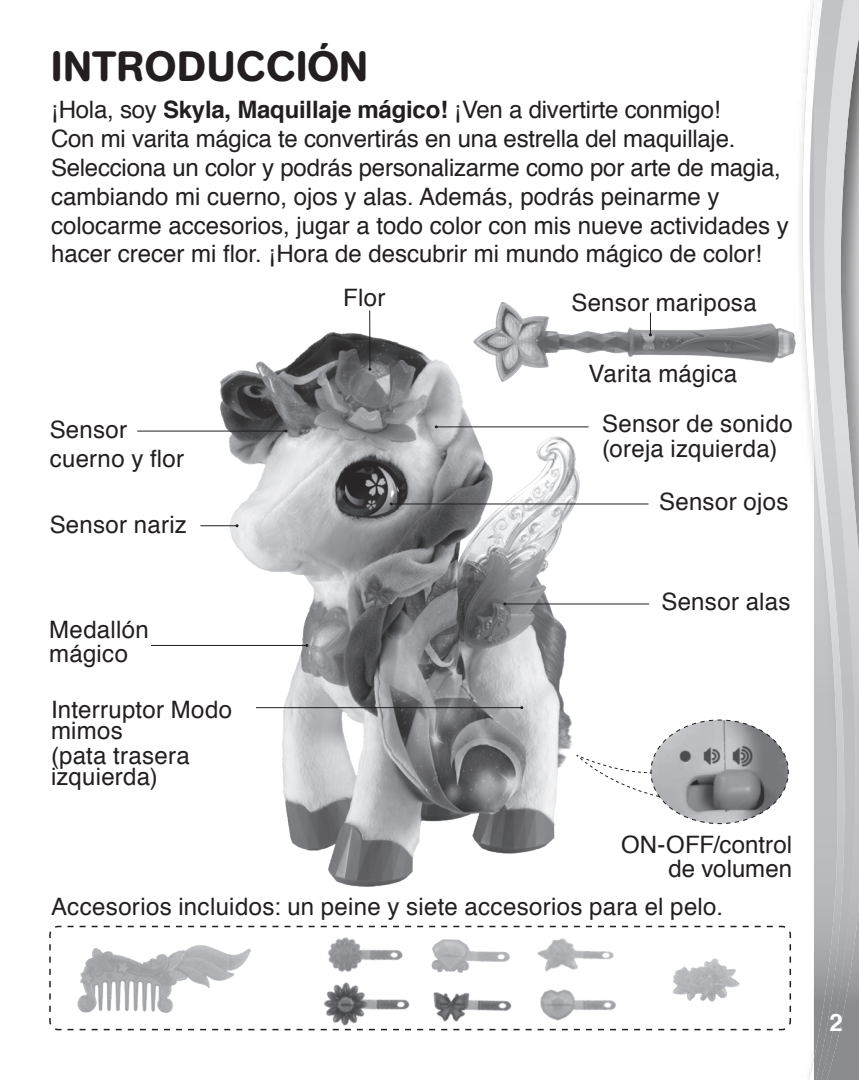
<style>
.page{position:relative;width:859px;height:1080px;background:#fff}
.page>*{position:absolute;margin:0;border:0;box-sizing:border-box;transform-origin:0 0}
.t1{font:500 42px "AG Book Rounded";letter-spacing:.02em;color:#231f20}
.t2{font:24px/28.8px "Helvetica";color:#231f20}
.t3{font:700 24px "Helvetica";color:#fff}
.s1{font-weight:700}
</style>
<div class="page">
<svg style="left:802px;top:0;width:12px;height:1080px"></svg>
<img style="left:857px;top:0;width:2px;height:1080px">
<img style="left:847px;top:0;width:10px;height:1080px">
<img style="left:814px;top:0;width:33px;height:1080px">
<img style="left:167px;top:311px;width:432px;height:576px">
<hr style="left:391px;top:503px;width:257px;height:1px;background:#231f20">
<hr style="left:200px;top:525px;width:37px;height:1px;background:#231f20">
<hr style="left:137px;top:431px;width:149px;height:1px;background:#231f20">
<hr style="left:436px;top:426px;width:152px;height:1px;background:#231f20">
<hr style="left:505px;top:603px;width:144px;height:1px;background:#231f20">
<hr style="left:256px;top:707px;width:266px;height:1px;background:#231f20">
<hr style="left:151px;top:645px;width:156px;height:1px;background:#231f20">
<svg style="left:49px;top:925px;width:743px;height:106px"></svg>
<svg style="left:576px;top:719px;width:213px;height:106px"></svg>
<hr style="left:369px;top:310px;width:1px;height:59px;background:#231f20">
<img style="left:437px;top:301px;width:367px;height:82px">
<img style="left:307px;top:959px;width:114px;height:72px">
<img style="left:525px;top:963px;width:106px;height:68px">
<img style="left:417px;top:968px;width:111px;height:63px">
<img style="left:421px;top:929px;width:104px;height:58px">
<img style="left:656px;top:944px;width:92px;height:71px">
<img style="left:531px;top:929px;width:91px;height:55px">
<img style="left:308px;top:925px;width:112px;height:70px">
<img style="left:51px;top:927px;width:211px;height:103px">
<svg style="left:649px;top:313px;width:3px;height:23px"></svg>
<h1 class="t1" style="left:51px;top:42px;width:318px">INTRODUCCIÓN</h1>
<p class="t2" style="left:51px;top:97px;width:739px">¡Hola, soy <span class="s1">Skyla, Maquillaje mágico!</span> ¡Ven a divertirte conmigo!<br>Con mi varita mágica te convertirás en una estrella del maquillaje.<br>Selecciona un color y podrás personalizarme como por arte de magia, cambiando mi cuerno, ojos y alas. Además, podrás peinarme y colocarme accesorios, jugar a todo color con mis nueve actividades y hacer crecer mi flor. ¡Hora de descubrir mi mundo mágico de color!</p>
<p class="t2" style="left:50px;top:417px;width:136px">Sensor cuerno y flor</p>
<p class="t2" style="left:50px;top:512px;width:139px">Sensor nariz</p>
<p class="t2" style="left:49px;top:620px;width:101px;line-height:24px">Medallón mágico</p>
<p class="t2" style="left:51px;top:700px;width:183px;line-height:21px">Interruptor Modo mimos</p>
<p class="t2" style="left:51px;top:746px;width:140px;line-height:21px">(pata trasera izquierda)</p>
<p class="t2" style="left:343px;top:285px;width:44px">Flor</p>
<p class="t2" style="left:571px;top:289px;width:187px">Sensor mariposa</p>
<p class="t2" style="left:588px;top:361px;width:150px">Varita mágica</p>
<p class="t2" style="left:602px;top:412px;width:192px;line-height:25.2px">Sensor de sonido (oreja izquierda)</p>
<p class="t2" style="left:659px;top:489px;width:131px">Sensor ojos</p>
<p class="t2" style="left:661px;top:589px;width:131px">Sensor alas</p>
<p class="t2" style="left:621px;top:834px;width:172px;line-height:24px;text-align:right">ON-OFF/control de volumen</p>
<p class="t2" style="left:51px;top:894px;width:674px">Accesorios incluidos: un peine y siete accesorios para el pelo.</p>
<p class="t3" style="left:829px;top:1006px;width:15px">2</p>
</div>
